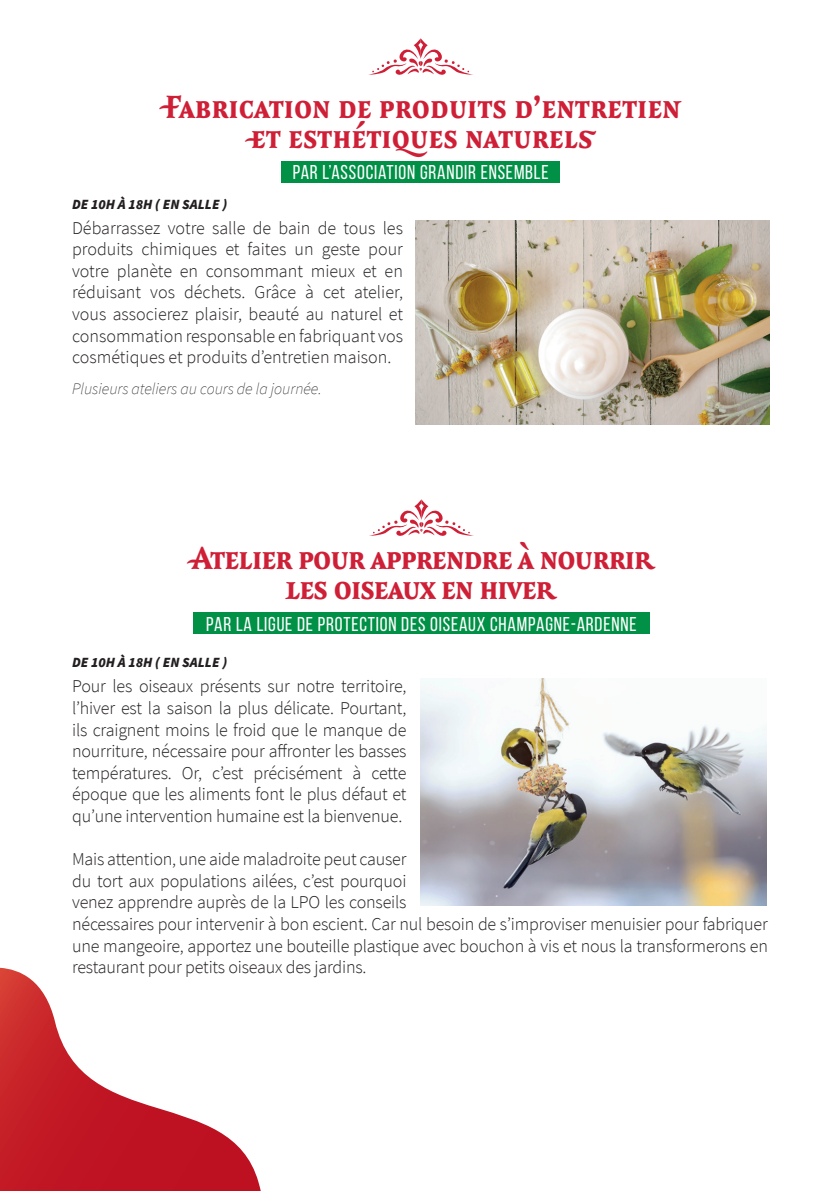
<style>
.page{position:relative;width:840px;height:1191px;background:#fff}
.page>*{position:absolute;margin:0;border:0;box-sizing:border-box;transform-origin:0 0}
.t1{font:42px/30px "Capellina Bold Caps";color:#cf1f36;text-align:center}
.t2{font:42px/30px "Capellina Bold Caps";letter-spacing:-.02em;color:#cf1f36;text-align:center}
.t3{font:20px "Bebas Neue";letter-spacing:.04em;color:#fff}
.t4{font:300 18px/21.6px "Source Sans Pro";letter-spacing:-.01em;color:#231f20;text-align:justify}
.t5{font:italic 200 16px "Source Sans Pro";color:#231f20}
.t6{font:italic 900 14px "Source Sans Pro";color:#231f20}
</style>
<div class="page">
<svg style="left:0;top:967px;width:260px;height:224px"></svg>
<div style="left:281px;top:161px;width:278px;height:21px;background:#009046"></div>
<img style="left:415px;top:220px;width:353px;height:204px">
<svg style="left:368px;top:38px;width:105px;height:37px"></svg>
<div style="left:193px;top:612px;width:456px;height:22px;background:#009046"></div>
<img style="left:420px;top:679px;width:346px;height:226px">
<svg style="left:369px;top:499px;width:104px;height:37px"></svg>
<h1 class="t1" style="left:159px;top:94px;width:523px">Fabrication de produits d’entretien et esthétiques naturels</h1>
<p class="t3" style="left:292px;top:161px;width:257px">PAR L’ASSOCIATION GRANDIR ENSEMBLE</p>
<p class="t6" style="left:72px;top:195px;width:157px">DE 10H À 18H ( EN SALLE )</p>
<p class="t4" style="left:72px;top:217px;width:332px">Débarrassez votre salle de bain de tous les produits chimiques et faites un geste pour votre planète en consommant mieux et en réduisant vos déchets. Grâce à cet atelier, vous associerez plaisir, beauté au naturel et consommation responsable en fabriquant vos cosmétiques et produits d’entretien maison.</p>
<p class="t5" style="left:72px;top:379px;width:251px">Plusieurs ateliers au cours de la journée.</p>
<h1 class="t2" style="left:187px;top:544px;width:470px">Atelier pour apprendre à nourrir les oiseaux en hiver</h1>
<p class="t3" style="left:206px;top:613px;width:431px">PAR LA LIGUE DE PROTECTION DES OISEAUX CHAMPAGNE-ARDENNE</p>
<p class="t6" style="left:72px;top:652px;width:157px">DE 10H À 18H ( EN SALLE )</p>
<p class="t4" style="left:72px;top:675px;width:336px">Pour les oiseaux présents sur notre territoire, l’hiver est la saison la plus délicate. Pourtant, ils craignent moins le froid que le manque de nourriture, nécessaire pour affronter les basses températures. Or, c’est précisément à cette époque que les aliments font le plus défaut et qu’une intervention humaine est la bienvenue.</p>
<p class="t4" style="left:72px;top:848px;width:697px;text-align:left">Mais attention, une aide maladroite peut causer<br>du tort aux populations ailées, c’est pourquoi<br>venez apprendre auprès de la LPO les conseils<br>nécessaires pour intervenir à bon escient. Car nul besoin de s’improviser menuisier pour fabriquer une mangeoire, apportez une bouteille plastique avec bouchon à vis et nous la transformerons en restaurant pour petits oiseaux des jardins.</p>
</div>
